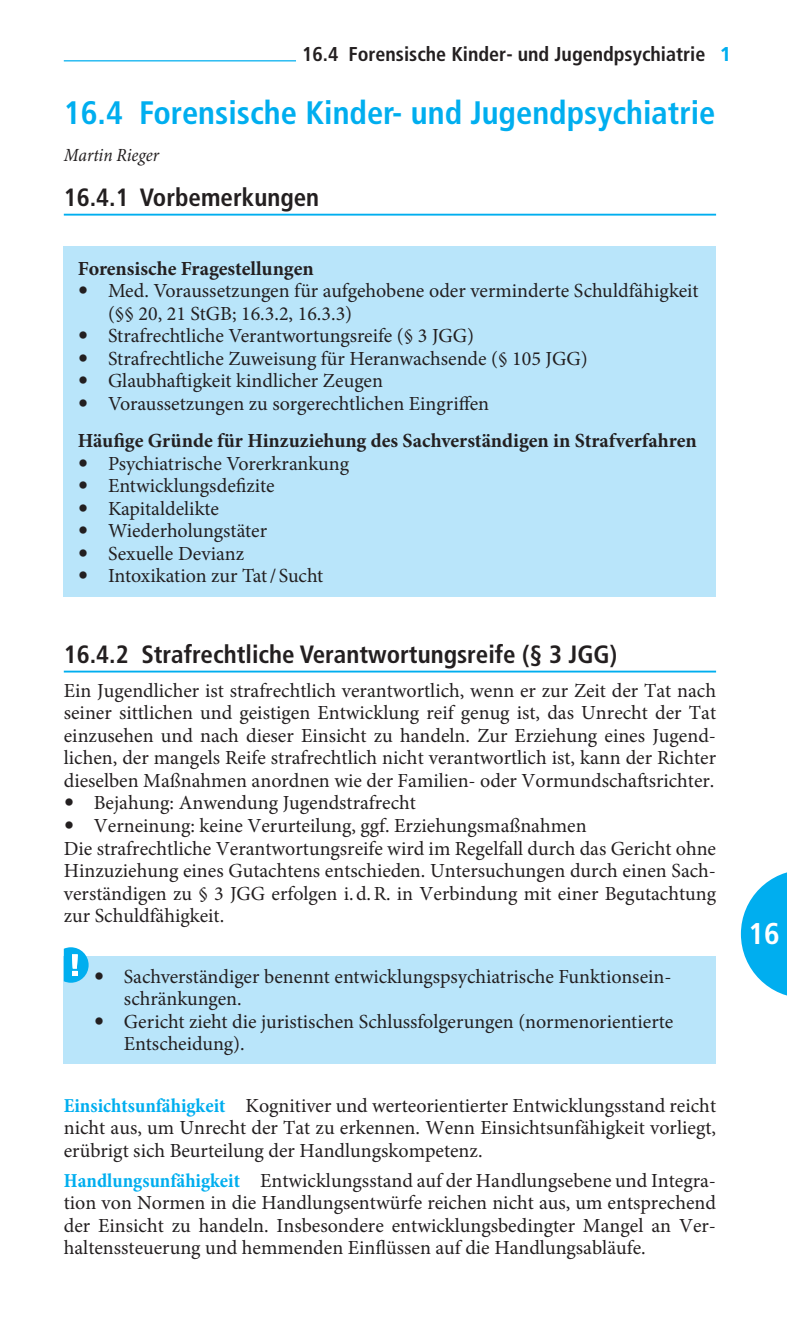
<style>
.page{position:relative;width:787px;height:1326px;background:#fff}
.page>*{position:absolute;margin:0;border:0;box-sizing:border-box;transform-origin:0 0}
._1_hd{font:700 condensed 32.5px "Frutiger LT Std";color:#00aeef}
.t1{font:700 condensed 30px "Frutiger LT Std";color:#fff}
._2_hd{font:700 condensed 25px "Frutiger LT Std";color:#231f20}
._7_hd_run-in{font:20px/22.5px "Minion Pro";color:#231f20;text-align:justify}
.TE_A_bull_list{font:20px/22.5px "Minion Pro";color:#231f20}
.Text_flush{font:20px/22.5px "Minion Pro";color:#231f20;text-align:justify}
.Text{font:20px/22.5px "Minion Pro";color:#231f20;text-align:justify}
.TE_B_bull_list{font:20px/22.5px "Minion Pro";color:#231f20}
.TE_A_1hd{font:700 20px "Minion Pro";color:#231f20}
.Bull_list{font:20px "Minion Pro";color:#231f20}
.t2{font:700 condensed 20px "Frutiger LT Std";color:#231f20}
._1_au{font:italic condensed 18.75px "Minion Pro";color:#231f20}
.s1{font-stretch:normal;color:#00aeef}
.s2{font-size:27.5px}
.s3{font-weight:700;font-stretch:condensed;color:#00aeef}
</style>
<div class="page">
<hr style="left:64px;top:60px;width:641px;height:1px;background:#00aeef">
<div style="left:296px;top:58px;width:415px;height:5px;background:#fff"></div>
<hr style="left:64px;top:214px;width:652px;height:1px;background:#00aeef">
<hr style="left:64px;top:670px;width:652px;height:2px;background:#00aeef">
<div style="left:64px;top:246px;width:652px;height:350px;background:#b9e5fa"></div>
<div style="left:64px;top:956px;width:652px;height:108px;background:#b9e5fa"></div>
<svg style="left:64px;top:947px;width:25px;height:35px"></svg>
<svg style="left:741px;top:872px;width:46px;height:124px"></svg>
<p class="t2" style="left:302px;top:43px;width:430px">16.4 Forensische Kinder- und Jugendpsychiatrie <span class="s1">1</span></p>
<p class="_1_hd" style="left:64px;top:93px;width:653px">16.4 Forensische Kinder- und Jugendpsychiatrie</p>
<p class="_1_au" style="left:64px;top:144px;width:97px">Martin Rieger</p>
<p class="_2_hd" style="left:64px;top:183px;width:257px">16.4.1 Vorbemerkungen</p>
<p class="TE_A_1hd" style="left:78px;top:254px;width:237px">Forensische Fragestellungen</p>
<p class="TE_A_bull_list" style="left:108px;top:280px;width:592px;text-indent:-30px"><span class="s2">•</span> Med. Voraussetzungen für aufgehobene oder verminderte Schuldfähigkeit (§§ 20, 21 StGB; 16.3.2, 16.3.3)</p>
<p class="TE_A_bull_list" style="left:78px;top:325px;width:397px"><span class="s2">•</span> Strafrechtliche Verantwortungsreife (§ 3 JGG)</p>
<p class="TE_A_bull_list" style="left:78px;top:347px;width:511px"><span class="s2">•</span> Strafrechtliche Zuweisung für Heranwachsende (§ 105 JGG)</p>
<p class="TE_A_bull_list" style="left:78px;top:370px;width:306px"><span class="s2">•</span> Glaubhaftigkeit kindlicher Zeugen</p>
<p class="TE_A_bull_list" style="left:78px;top:392px;width:413px"><span class="s2">•</span> Voraussetzungen zu sorgerechtlichen Eingriffen</p>
<p class="TE_A_1hd" style="left:78px;top:427px;width:620px">Häufige Gründe für Hinzuziehung des Sachverständigen in Strafverfahren</p>
<p class="TE_A_bull_list" style="left:78px;top:452px;width:272px"><span class="s2">•</span> Psychiatrische Vorerkrankung</p>
<p class="TE_A_bull_list" style="left:78px;top:475px;width:198px"><span class="s2">•</span> Entwicklungsdefizite</p>
<p class="TE_A_bull_list" style="left:78px;top:497px;width:142px"><span class="s2">•</span> Kapitaldelikte</p>
<p class="TE_A_bull_list" style="left:78px;top:520px;width:191px"><span class="s2">•</span> Wiederholungstäter</p>
<p class="TE_A_bull_list" style="left:78px;top:542px;width:168px"><span class="s2">•</span> Sexuelle Devianz</p>
<p class="TE_A_bull_list" style="left:78px;top:565px;width:247px"><span class="s2">•</span> Intoxikation zur Tat/ Sucht</p>
<p class="_2_hd" style="left:64px;top:639px;width:555px">16.4.2 Strafrechtliche Verantwortungsreife (§ 3 JGG)</p>
<p class="Text_flush" style="left:64px;top:679px;width:654px">Ein Jugendlicher ist strafrechtlich verantwortlich, wenn er zur Zeit der Tat nach seiner sittlichen und geistigen Entwicklung reif genug ist, das Unrecht der Tat einzusehen und nach dieser Einsicht zu handeln. Zur Erziehung eines Jugend&shy;lichen, der mangels Reife strafrechtlich nicht verantwortlich ist, kann der Richter dieselben Maßnahmen anordnen wie der Familien- oder Vormundschaftsrichter.</p>
<p class="Bull_list" style="left:64px;top:789px;width:354px"><span class="s2">•</span> Bejahung: Anwendung Jugendstrafrecht</p>
<p class="Bull_list" style="left:64px;top:812px;width:524px"><span class="s2">•</span> Verneinung: keine Verurteilung, ggf. Erziehungsmaßnahmen</p>
<p class="Text" style="left:64px;top:836px;width:654px">Die strafrechtliche Verantwortungsreife wird im Regelfall durch das Gericht ohne Hinzuziehung eines Gutachtens entschieden. Untersuchungen durch einen Sach&shy;verständigen zu § 3 JGG erfolgen i.d.R. in Verbindung mit einer Begutachtung zur Schuldfähigkeit.</p>
<p class="TE_B_bull_list" style="left:124px;top:965px;width:549px;text-indent:-30px"><span class="s2">•</span> Sachverständiger benennt entwicklungspsychiatrische Funktionsein&shy;schränkungen.</p>
<p class="TE_B_bull_list" style="left:124px;top:1010px;width:551px;text-indent:-30px"><span class="s2">•</span> Gericht zieht die juristischen Schlussfolgerungen (normenorientierte<br>Entscheidung).</p>
<p class="_7_hd_run-in" style="left:64px;top:1093px;width:653px"><span class="s3">Einsichtsunfähigkeit</span> Kognitiver und werteorientierter Entwicklungsstand reicht nicht aus, um Unrecht der Tat zu erkennen. Wenn Einsichtsunfähigkeit vorliegt, erübrigt sich Beurteilung der Handlungskompetenz.</p>
<p class="_7_hd_run-in" style="left:64px;top:1168px;width:653px"><span class="s3">Handlungsunfähigkeit</span> Entwicklungsstand auf der Handlungsebene und Integra&shy;tion von Normen in die Handlungsentwürfe reichen nicht aus, um entsprechend der Einsicht zu handeln. Insbesondere entwicklungsbedingter Mangel an Ver&shy;haltenssteuerung und hemmenden Einflüssen auf die Handlungsabläufe.</p>
<h2 class="t1" style="left:748px;top:916px;width:33px">16</h2>
</div>
